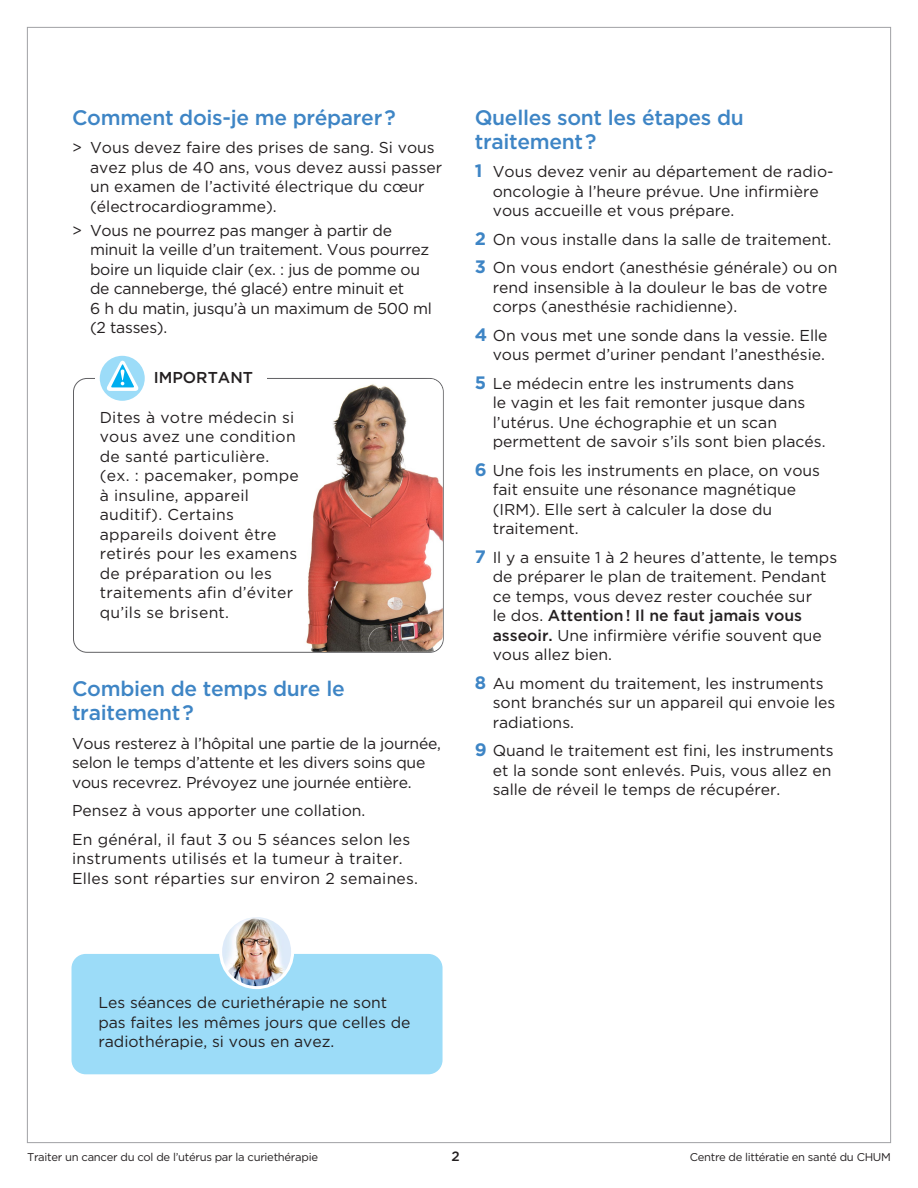
<style>
.page{position:relative;width:918px;height:1188px;background:#fff}
.page>*{position:absolute;margin:0;border:0;box-sizing:border-box;transform-origin:0 0}
.t1{font:500 21px/24px "Gotham";letter-spacing:-.015em;color:#3e85c5}
.t2{font:15.75px/19.5px "Gotham";color:#231f20}
.t3{font:500 15.75px "Gotham";color:#231f20}
.t4{font:500 13.5px "Gotham";color:#231f20}
.t5{font:11.25px "Gotham";letter-spacing:-.025em;color:#231f20}
.s1{font-weight:700;font-size:18px;color:#3e85c5}
.s2{font-weight:500}
</style>
<div class="page">
<div style="left:100px;top:356px;width:45px;height:45px;background:#9cdcf8;border-radius:22px"></div>
<svg style="left:107px;top:361px;width:31px;height:30px"></svg>
<img style="left:302px;top:379px;width:141px;height:273px">
<div style="left:72px;top:955px;width:370px;height:119px;background:#9cdcf8;border-radius:14px"></div>
<div style="left:72px;top:954px;width:371px;height:120px;border:2px solid #9cdcf8;border-radius:14px"></div>
<img style="left:221px;top:918px;width:72px;height:70px">
<div style="left:219px;top:914px;width:75px;height:75px;border:3px solid #fff;border-radius:50%"></div>
<h1 class="t1" style="left:72px;top:105px;width:325px">Comment dois-je me préparer ?</h1>
<p class="t2" style="left:90px;top:138px;width:354px;text-indent:-18px">&gt; Vous devez faire des prises de sang. Si vous avez plus de 40 ans, vous devez aussi passer un examen de l’activité électrique du cœur (électrocardiogramme).</p>
<p class="t2" style="left:90px;top:220px;width:343px;text-indent:-18px">&gt; Vous ne pourrez pas manger à partir de minuit la veille d’un traitement. Vous pourrez boire un liquide clair (ex. : jus de pomme ou de canneberge, thé glacé) entre minuit et<br>6 h du matin, jusqu’à un maximum de 500 ml (2 tasses).</p>
<p class="t3" style="left:154px;top:367px;width:101px">IMPORTANT</p>
<p class="t2" style="left:100px;top:407px;width:201px">Dites à votre médecin si vous avez une condition de santé particulière. (ex. : pacemaker, pompe à insuline, appareil auditif). Certains appareils doivent être retirés pour les examens de préparation ou les traitements afin d’éviter qu’ils se brisent.</p>
<h1 class="t1" style="left:72px;top:677px;width:274px">Combien de temps dure le traitement ?</h1>
<p class="t2" style="left:72px;top:733px;width:371px">Vous resterez à l’hôpital une partie de la journée, selon le temps d’attente et les divers soins que vous recevrez. Prévoyez une journée entière.</p>
<p class="t2" style="left:72px;top:796px;width:340px;line-height:28.5px">Pensez à vous apporter une collation.<br>En général, il faut 3 ou 5 séances selon les</p>
<p class="t2" style="left:72px;top:849px;width:348px">instruments utilisés et la tumeur à traiter.<br>Elles sont réparties sur environ 2 semaines.</p>
<h1 class="t1" style="left:475px;top:105px;width:271px">Quelles sont les étapes du traitement ?</h1>
<p class="t2" style="left:493px;top:162px;width:342px;text-indent:-18px"><span class="s1">1</span> Vous devez venir au département de radio&shy;oncologie à l’heure prévue. Une infirmière vous accueille et vous prépare.</p>
<p class="t2" style="left:475px;top:225px;width:364px;line-height:28.5px"><span class="s1">2</span> On vous installe dans la salle de traitement.<br><span class="s1">3</span> On vous endort (anesthésie générale) ou on</p>
<p class="t2" style="left:493px;top:277px;width:336px">rend insensible à la douleur le bas de votre corps (anesthésie rachidienne).</p>
<p class="t2" style="left:475px;top:325px;width:354px;text-align:right"><span class="s1">4</span> On vous met une sonde dans la vessie. Elle vous permet d’uriner pendant l’anesthésie.</p>
<p class="t2" style="left:493px;top:373px;width:334px;text-indent:-18px"><span class="s1">5</span> Le médecin entre les instruments dans<br>le vagin et les fait remonter jusque dans l’utérus. Une échographie et un scan permettent de savoir s’ils sont bien placés.</p>
<p class="t2" style="left:493px;top:460px;width:329px;text-indent:-18px"><span class="s1">6</span> Une fois les instruments en place, on vous fait ensuite une résonance magnétique (IRM). Elle sert à calculer la dose du traitement.</p>
<p class="t2" style="left:493px;top:547px;width:346px;text-indent:-18px"><span class="s1">7</span> Il y a ensuite 1 à 2 heures d’attente, le temps de préparer le plan de traitement. Pendant ce temps, vous devez rester couchée sur<br>le dos. <span class="s2">Attention ! Il ne faut jamais vous asseoir.</span> Une infirmière vérifie souvent que vous allez bien.</p>
<p class="t2" style="left:493px;top:673px;width:344px;text-indent:-18px"><span class="s1">8</span> Au moment du traitement, les instruments sont branchés sur un appareil qui envoie les radiations.</p>
<p class="t2" style="left:493px;top:741px;width:343px;text-indent:-18px"><span class="s1">9</span> Quand le traitement est fini, les instruments et la sonde sont enlevés. Puis, vous allez en salle de réveil le temps de récupérer.</p>
<p class="t2" style="left:98px;top:992px;width:314px">Les séances de curiethérapie ne sont pas faites les mêmes jours que celles de radiothérapie, si vous en avez.</p>
<p class="t5" style="left:27px;top:1150px;width:293px">Traiter un cancer du col de l’utérus par la curiethérapie</p>
<p class="t4" style="left:451px;top:1147px;width:10px">2</p>
<p class="t5" style="left:690px;top:1150px;width:203px">Centre de littératie en santé du CHUM</p>
</div>
